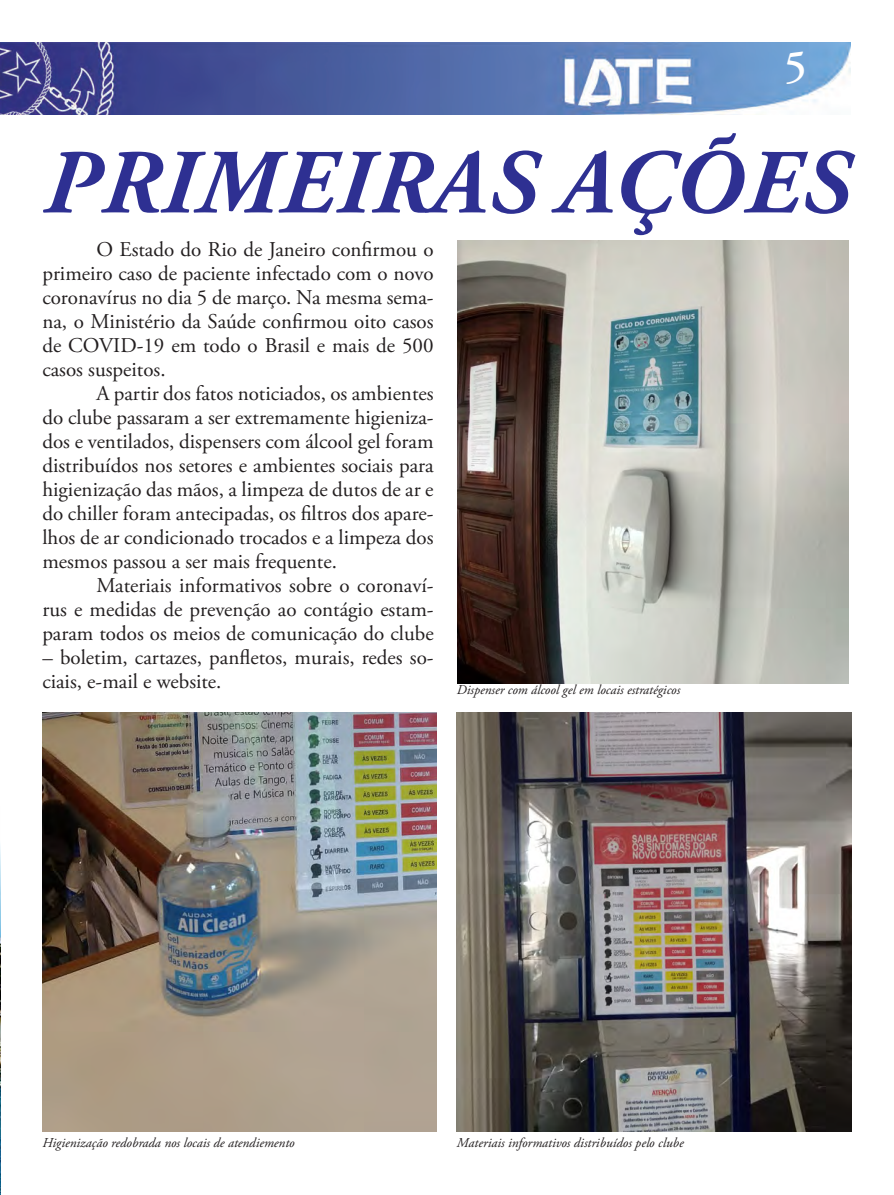
<style>
.page{position:relative;width:894px;height:1195px;background:#fff}
.page>*{position:absolute;margin:0;border:0;box-sizing:border-box;transform-origin:0 0}
.Texto_Comum{font:italic 700 91.5px "Adobe Garamond Pro";letter-spacing:.025em;color:#2e3092}
.t1{font:600 45px "Adobe Garamond Pro";color:#fff}
.Texto_Comum-2{font:21px/24px "Adobe Garamond Pro";color:#231f20;text-align:justify}
.Texto_Comum-3{font:italic 13.5px "Adobe Garamond Pro";color:#231f20}
</style>
<div class="page">
<img style="left:0;top:42px;width:850px;height:73px">
<img style="left:457px;top:712px;width:394px;height:419px">
<img style="left:42px;top:712px;width:395px;height:419px">
<img style="left:458px;top:241px;width:391px;height:442px">
<img style="left:0;top:846px;width:1px;height:343px">
<h2 class="t1" style="left:784px;top:41px;width:24px">5</h2>
<p class="Texto_Comum" style="left:43px;top:131px;width:808px">PRIMEIRAS AÇÕES</p>
<p class="Texto_Comum-2" style="left:42px;top:238px;width:393px;text-indent:54px">O Estado do Rio de Janeiro confirmou o primeiro caso de paciente infectado com o novo coronavírus no dia 5 de março. Na mesma sema&shy;na, o Ministério da Saúde confirmou oito casos de COVID-19 em todo o Brasil e mais de 500 casos suspeitos.</p>
<p class="Texto_Comum-2" style="left:42px;top:382px;width:393px;text-indent:54px">A partir dos fatos noticiados, os ambientes do clube passaram a ser extremamente higieniza&shy;dos e ventilados, dispensers com álcool gel foram distribuídos nos setores e ambientes sociais para higienização das mãos, a limpeza de dutos de ar e do chiller foram antecipadas, os filtros dos apare&shy;lhos de ar condicionado trocados e a limpeza dos mesmos passou a ser mais frequente.</p>
<p class="Texto_Comum-2" style="left:42px;top:574px;width:393px;text-indent:54px">Materiais informativos sobre o coronaví&shy;rus e medidas de prevenção ao contágio estam&shy;param todos os meios de comunicação do clube</p>
<p class="Texto_Comum-2" style="left:42px;top:646px;width:393px">– boletim, cartazes, panfletos, murais, redes so&shy;ciais, e-mail e website.</p>
<p class="Texto_Comum-3" style="left:457px;top:682px;width:225px">Dispenser com álcool gel em locais estratégicos</p>
<p class="Texto_Comum-3" style="left:42px;top:1135px;width:254px">Higienização redobrada nos locais de atendiemento</p>
<p class="Texto_Comum-3" style="left:457px;top:1135px;width:228px">Materiais informativos distribuídos pelo clube</p>
</div>
